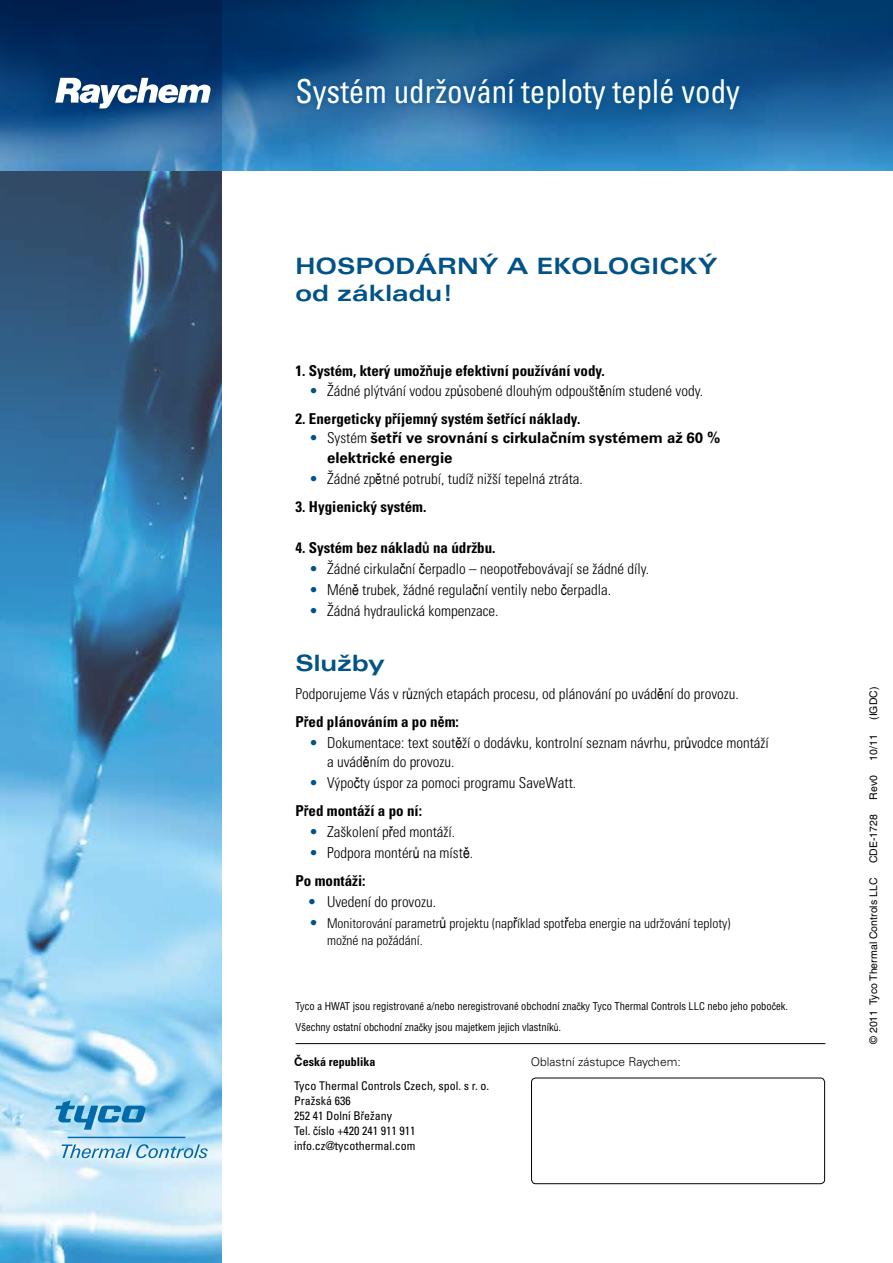
<style>
.page{position:relative;width:893px;height:1263px;background:#fff}
.page>*{position:absolute;margin:0;border:0;box-sizing:border-box;transform-origin:0 0}
.t1{font:condensed 33px "Univers";color:#fff;scale:.94 1}
.t2{font:700 expanded 22.5px/27.8px "Univers";color:#005287}
.t3{font:300 condensed 15px/28px "Univers";color:#000}
.t4{font:700 condensed 15px "Univers";color:#000}
.t5{font:700 15px/19.5px "Univers";color:#000}
.t6{font:300 condensed 13.5px/16.2px "Univers";color:#000}
.t7{font:condensed 12px/15px "Univers";color:#000}
.t8{font:300 12px "Univers";color:#000}
.t9{font:condensed 10.5px/21.1px "Helvetica LT Std";color:#000}
.t10{font:10.5px "Helvetica";color:#000}
.s1{font-family:"Arial Narrow";font-stretch:normal}
.s2{color:#005287}
.s3{font-family:"Arial Narrow";font-weight:400;font-stretch:normal}
.s4{font-weight:300;font-stretch:condensed;color:#005287}
.s5{font-weight:300;font-stretch:condensed}
.s6{font-family:"Arial"}
.s7{font-weight:700}
.s8{font-family:"Arial Narrow";font-weight:700;font-stretch:normal}
.s9{font-size:15px;color:#005287}
.s10{font-family:"Arial Narrow";font-weight:400;font-stretch:normal;font-size:15px}
.s11{font-family:"Arial";font-weight:700;font-stretch:normal}
</style>
<div class="page">
<img style="left:0;top:170px;width:221px;height:1093px">
<svg style="left:55px;top:1100px;width:91px;height:30px;background:#6ab1d8"></svg>
<hr style="left:68px;top:1137px;width:117px;height:1px;background:#006aab">
<svg style="left:62px;top:1144px;width:146px;height:14px;background:#9ecae3"></svg>
<hr style="left:296px;top:1043px;width:529px;height:1px;background:#000">
<svg style="left:221px;top:0;width:672px;height:170px;background:#1a6096"></svg>
<svg style="left:291px;top:71px;width:455px;height:45px;background:#195d94"></svg>
<svg style="left:0;top:0;width:221px;height:170px;background:#17487c"></svg>
<svg style="left:55px;top:78px;width:158px;height:30px"></svg>
<div style="left:531px;top:1077px;width:294px;height:107px;border:1px solid #000;border-radius:4px"></div>
<h1 class="t1" style="left:296px;top:70px;width:474px">Systém udržování teploty teplé vody</h1>
<h2 class="t2" style="left:296px;top:252px;width:424px">HOSPODÁRNÝ A EKOLOGICKÝ od základu!</h2>
<p class="t4" style="left:296px;top:362px;width:311px">1. Systém, který umož<span class="s1">ň</span>uje efektivní používání vody.</p>
<p class="t3" style="left:309px;top:377px;width:396px"><span class="s2">•</span> Žádné plýtvání vodou zp<span class="s3">ů</span>sobené dlouhým odpoušt<span class="s3">ě</span>ním studené vody.</p>
<p class="t4" style="left:296px;top:409px;width:286px">2. Energeticky p<span class="s1">ř</span>íjemný systém šet<span class="s1">ř</span>ící náklady.</p>
<p class="t5" style="left:327px;top:428px;width:395px;text-indent:-18px"><span class="s4">•</span> <span class="s5">Systém</span> šet<span class="s6">ř</span>í ve srovnání s cirkula<span class="s6">č</span>ním systémem až 60 % elektrické energie</p>
<p class="t3" style="left:309px;top:465px;width:275px"><span class="s2">•</span> Žádné zp<span class="s3">ě</span>tné potrubí, tudíž nižší tepelná ztráta.</p>
<p class="t4" style="left:296px;top:497px;width:132px">3. Hygienický systém.</p>
<p class="t4" style="left:296px;top:538px;width:201px">4. Systém bez náklad<span class="s1">ů</span> na údržbu.</p>
<p class="t3" style="left:309px;top:554px;width:342px"><span class="s2">•</span> Žádné cirkula<span class="s3">č</span>ní <span class="s3">č</span>erpadlo – neopot<span class="s3">ř</span>ebovávají se žádné díly.</p>
<p class="t3" style="left:309px;top:575px;width:303px"><span class="s2">•</span> Mén<span class="s3">ě</span> trubek, žádné regula<span class="s3">č</span>ní ventily nebo <span class="s3">č</span>erpadla.</p>
<p class="t3" style="left:309px;top:596px;width:191px"><span class="s2">•</span> Žádná hydraulická kompenzace.</p>
<h2 class="t2" style="left:296px;top:649px;width:91px">Služby</h2>
<p class="t3" style="left:296px;top:679px;width:445px">Podporujeme Vás v r<span class="s3">ů</span>zných etapách procesu, od plánování po uvád<span class="s3">ě</span>ní do provozu.<br><span class="s7">P</span><span class="s8">ř</span><span class="s7">ed plánováním a po n</span><span class="s8">ě</span><span class="s7">m:</span></p>
<p class="t3" style="left:327px;top:733px;width:443px;line-height:19.5px;text-indent:-18px"><span class="s2">•</span> Dokumentace: text sout<span class="s3">ě</span>ží o dodávku, kontrolní seznam návrhu, pr<span class="s3">ů</span>vodce montáží a uvád<span class="s3">ě</span>ním do provozu.</p>
<p class="t3" style="left:296px;top:769px;width:282px;text-indent:14px"><span class="s2">•</span> Výpo<span class="s3">č</span>ty úspor za pomoci programu SaveWatt.<br><span class="s7">P</span><span class="s8">ř</span><span class="s7">ed montáží a po ní:</span></p>
<p class="t3" style="left:309px;top:818px;width:148px"><span class="s2">•</span> Zaškolení p<span class="s3">ř</span>ed montáží.</p>
<p class="t3" style="left:296px;top:839px;width:179px;text-indent:14px"><span class="s2">•</span> Podpora montér<span class="s3">ů</span> na míst<span class="s3">ě</span>.<br><span class="s7">Po montáži:</span></p>
<p class="t3" style="left:308px;top:888px;width:130px"><span class="s2">•</span> Uvedení do provozu.</p>
<p class="t6" style="left:327px;top:915px;width:405px;text-indent:-18px"><span class="s9">•</span> Monitorování parametr<span class="s10">ů</span> projektu (nap<span class="s10">ř</span>íklad spot<span class="s10">ř</span>eba energie na udržování teploty) možné na požádání.</p>
<p class="t9" style="left:296px;top:995px;width:494px">Tyco a HWAT jsou registrované a/nebo neregistrované obchodní zna<span class="s1">č</span>ky Tyco Thermal Controls LLC nebo jeho pobo<span class="s1">č</span>ek.<br>Všechny ostatní obchodní zna<span class="s1">č</span>ky jsou majetkem jejich vlastník<span class="s1">ů</span>.</p>
<p class="t8" style="left:531px;top:1055px;width:151px">Oblastní zástupce Raychem:</p>
<p class="t7" style="left:294px;top:1050px;width:196px;line-height:23.5px"><span class="s11">Č</span><span class="s7">eská republika<br></span>Tyco Thermal Controls Czech, spol. s r. o.</p>
<p class="t7" style="left:294px;top:1093px;width:123px">Pražská 636<br>252 41 Dolní B<span class="s1">ř</span>ežany<br>Tel. <span class="s1">č</span>íslo +420 241 911 911 info.cz@tycothermal.com</p>
<p class="t10" style="left:867px;top:720px;width:35px;rotate:-90deg">(IGDC)</p>
<p class="t10" style="left:867px;top:761px;width:28px;rotate:-90deg">10/11</p>
<p class="t10" style="left:867px;top:799px;width:26px;rotate:-90deg">Rev0</p>
<p class="t10" style="left:867px;top:863px;width:51px;rotate:-90deg">CDE-1728</p>
<p class="t10" style="left:867px;top:1044px;width:168px;rotate:-90deg">© 2011 Tyco Thermal Controls LLC</p>
</div>
